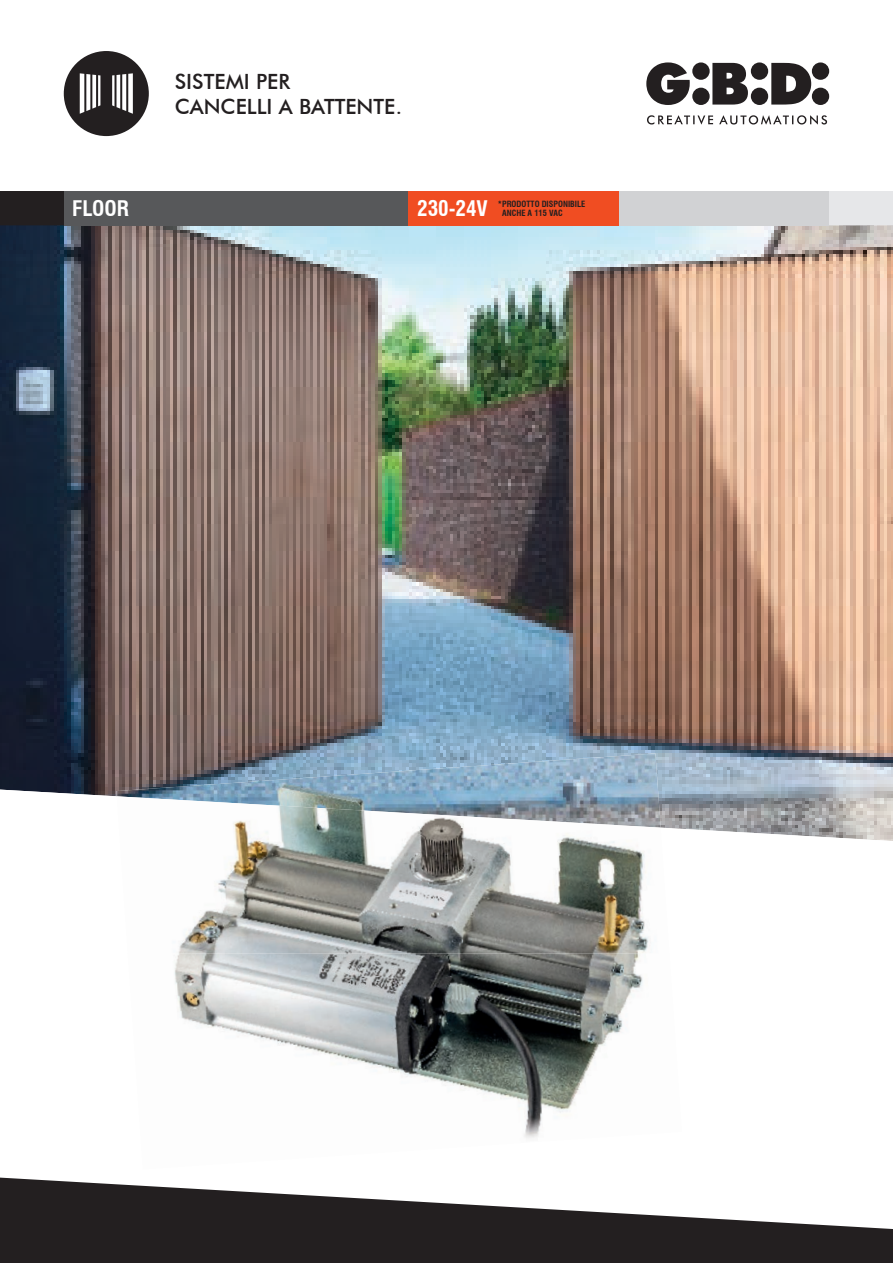
<style>
.page{position:relative;width:893px;height:1263px;background:#fff}
.page>*{position:absolute;margin:0;border:0;box-sizing:border-box;transform-origin:0 0}
.t1{font:500 21px/25.2px "Futura BT";color:#231f20}
.t2{font:700 condensed 21px "Swiss 721 BT";color:#fff}
.t3{font:700 condensed 8.4px/9px "Swiss 721 BT";color:#231f20}
</style>
<div class="page">
<div style="left:64px;top:191px;width:829px;height:34px;background:#e6e7e9"></div>
<div style="left:0;top:191px;width:64px;height:34px;background:#231f20"></div>
<svg style="left:646px;top:62px;width:183px;height:63px"></svg>
<svg style="left:0;top:1177px;width:893px;height:86px;fill:#231f20"></svg>
<img style="left:0;top:225px;width:893px;height:564px">
<svg style="left:0;top:789px;width:893px;height:52px"></svg>
<div style="left:64px;top:51px;width:85px;height:85px;background:#231f20;border-radius:50%"></div>
<svg style="left:80px;top:73px;width:53px;height:41px"></svg>
<div style="left:64px;top:191px;width:344px;height:34px;background:#57585a"></div>
<div style="left:619px;top:191px;width:210px;height:34px;background:#d1d2d4"></div>
<div style="left:408px;top:191px;width:211px;height:34px;background:#f04d22"></div>
<img style="left:116px;top:753px;width:545px;height:75px">
<img style="left:174px;top:953px;width:469px;height:186px">
<img style="left:117px;top:796px;width:552px;height:157px">
<h1 class="t1" style="left:175px;top:69px;width:229px">SISTEMI PER<br>CANCELLI A BATTENTE.</h1>
<h1 class="t2" style="left:72px;top:196px;width:58px">FLOOR</h1>
<h1 class="t2" style="left:417px;top:196px;width:72px">230-24V</h1>
<p class="t3" style="left:502px;top:199px;width:85px;text-indent:-4px">* PRODOTTO DISPONIBILE<br>ANCHE A 115 VAC</p>
</div>
